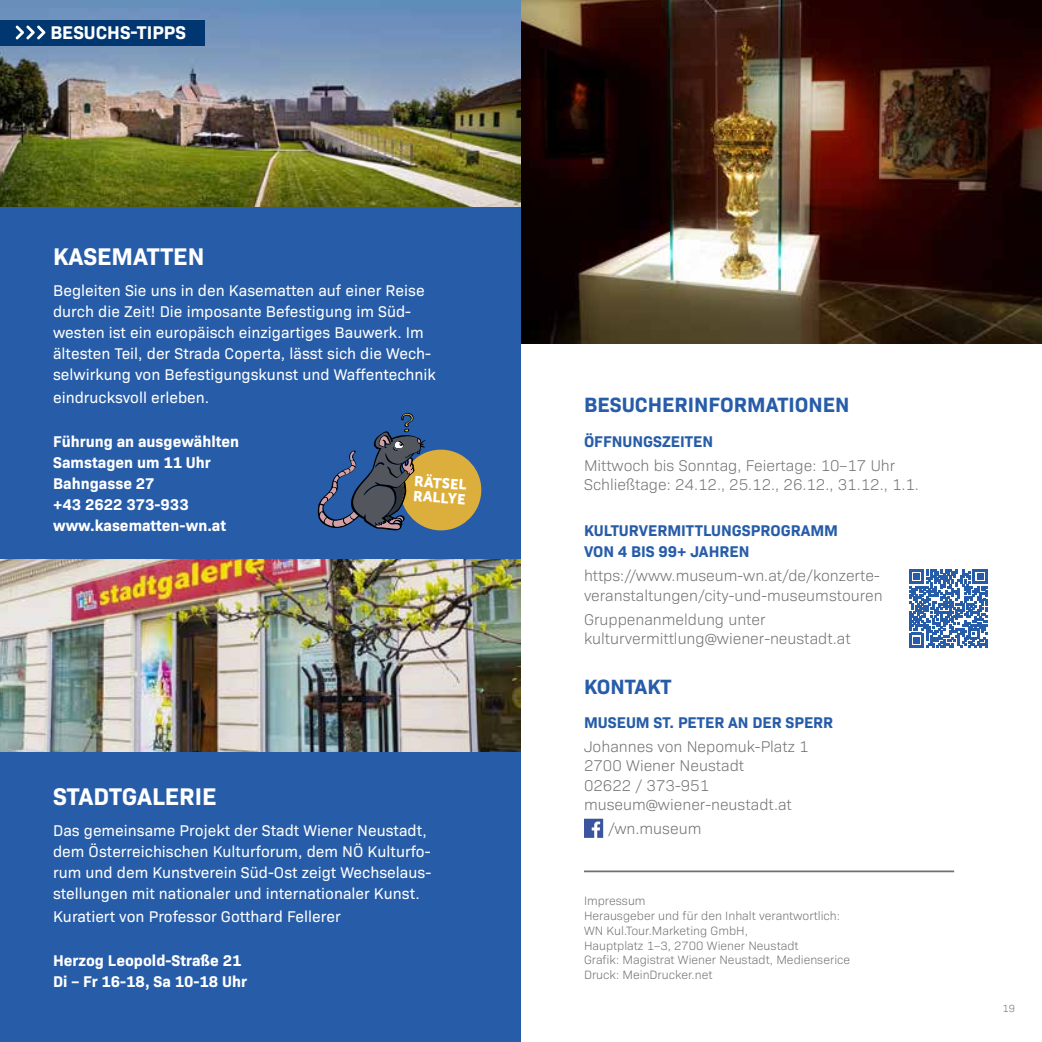
<style>
.page{position:relative;width:1042px;height:1042px;background:#fff}
.page>*{position:absolute;margin:0;border:0;box-sizing:border-box;transform-origin:0 0}
.t1{font:700 24.5px "Bio Sans";color:#fff}
.t2{font:700 21px "Bio Sans";color:#275da8}
.t3{font:700 18.72px "Bio Sans";color:#fff}
.t4{font:15.75px/21px "Bio Sans";color:#fff}
.t5{font:300 15.75px/19.2px "Bio Sans";color:#706f6f}
.t6{font:700 15.75px/21px "Bio Sans";color:#fff}
.t7{font:700 15.75px/21px "Bio Sans";color:#275da8}
.t8{font:14.35px/14.3px "Museo Sans 900";color:#fff}
.t9{font:300 12.25px/14.7px "Bio Sans";color:#706f6f}
.t10{font:300 10.5px "Bio Sans";color:#706f6f}
</style>
<div class="page">
<svg style="left:584px;top:819px;width:19px;height:19px"></svg>
<hr style="left:584px;top:870px;width:370px;height:2px;background:#706f6f">
<img style="left:521px;top:0;width:521px;height:344px">
<div style="left:0;top:0;width:521px;height:1042px;background:#275da8"></div>
<img style="left:0;top:0;width:521px;height:207px">
<img style="left:0;top:559px;width:521px;height:193px">
<div style="left:0;top:20px;width:204px;height:25px;background:#003770"></div>
<svg style="left:16px;top:25px;width:30px;height:14px"></svg>
<svg style="left:318px;top:413px;width:164px;height:118px"></svg>
<svg style="left:909px;top:569px;width:78px;height:79px"></svg>
<p class="t3" style="left:50px;top:19px;width:137px">BESUCHS-TIPPS</p>
<h1 class="t1" style="left:53px;top:238px;width:153px">KASEMATTEN</h1>
<p class="t4" style="left:53px;top:279px;width:384px">Begleiten Sie uns in den Kasematten auf einer Reise durch die Zeit! Die imposante Befestigung im Süd&shy;westen ist ein europäisch einzigartiges Bauwerk. Im ältesten Teil, der Strada Coperta, lässt sich die Wech&shy;selwirkung von Befestigungskunst und Waffentechnik</p>
<p class="t4" style="left:53px;top:385px;width:158px">eindrucksvoll erleben.</p>
<p class="t6" style="left:53px;top:429px;width:188px">Führung an ausgewählten<br>Samstagen um 11 Uhr<br>Bahngasse 27<br>+43 2622 373-933 www.kasematten-wn.at</p>
<p class="t8" style="left:415px;top:474px;width:54px;rotate:4deg">RÄTSEL<br>RALLYE</p>
<h1 class="t1" style="left:53px;top:778px;width:165px">STADTGALERIE</h1>
<p class="t4" style="left:53px;top:819px;width:380px">Das gemeinsame Projekt der Stadt Wiener Neustadt, dem Österreichischen Kulturforum, dem NÖ Kulturfo&shy;rum und dem Kunstverein Süd-Ost zeigt Wechselaus&shy;stellungen mit nationaler und internationaler Kunst.</p>
<p class="t4" style="left:53px;top:905px;width:289px">Kuratiert von Professor Gotthard Fellerer</p>
<p class="t6" style="left:53px;top:948px;width:195px">Herzog Leopold-Straße 21<br>Di – Fr 16-18, Sa 10-18 Uhr</p>
<h2 class="t2" style="left:584px;top:389px;width:267px">BESUCHERINFORMATIONEN</h2>
<p class="t7" style="left:584px;top:429px;width:131px">ÖFFNUNGSZEITEN</p>
<p class="t5" style="left:584px;top:454px;width:336px">Mittwoch bis Sonntag, Feiertage: 10–17 Uhr<br>Schließtage: 24.12., 25.12., 26.12., 31.12., 1.1.</p>
<p class="t7" style="left:584px;top:519px;width:256px">KULTURVERMITTLUNGSPROGRAMM<br>VON 4 BIS 99+ JAHREN</p>
<p class="t5" style="left:584px;top:565px;width:300px">https://www.museum-wn.at/de/konzerte&shy;veranstaltungen/city-und-museumstouren</p>
<p class="t5" style="left:584px;top:608px;width:268px">Gruppenanmeldung unter kulturvermittlung@wiener-neustadt.at</p>
<h2 class="t2" style="left:584px;top:670px;width:89px">KONTAKT</h2>
<p class="t7" style="left:584px;top:711px;width:251px">MUSEUM ST. PETER AN DER SPERR</p>
<p class="t5" style="left:584px;top:736px;width:226px">Johannes von Nepomuk-Platz 1<br>2700 Wiener Neustadt<br>02622 / 373-951 museum@wiener-neustadt.at</p>
<p class="t5" style="left:608px;top:818px;width:95px">/wn.museum</p>
<p class="t9" style="left:584px;top:893px;width:268px">Impressum<br>Herausgeber und für den Inhalt verantwortlich:<br>WN Kul.Tour.Marketing GmbH,<br>Hauptplatz 1–3, 2700 Wiener Neustadt<br>Grafik: Magistrat Wiener Neustadt, Medienserice Druck: MeinDrucker.net</p>
<p class="t10" style="left:1002px;top:1001px;width:14px">19</p>
</div>
